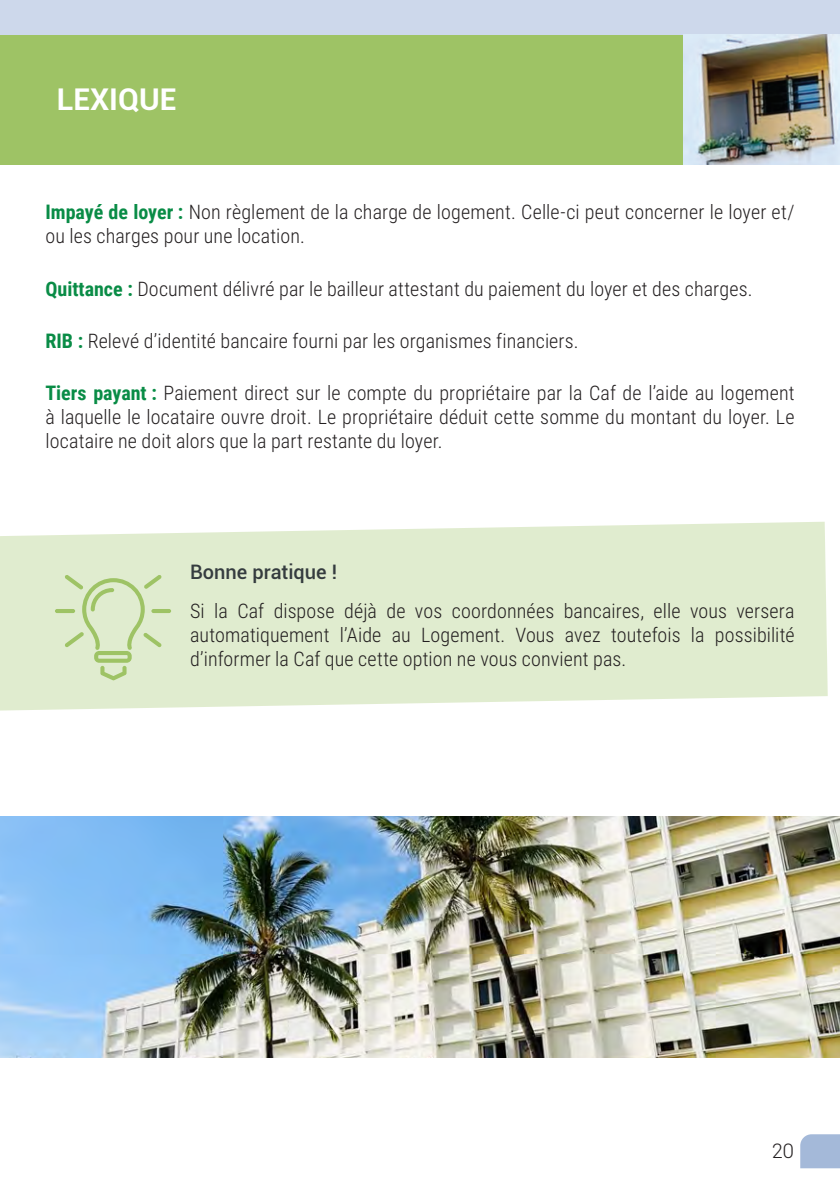
<style>
.page{position:relative;width:840px;height:1191px;background:#fff}
.page>*{position:absolute;margin:0;border:0;box-sizing:border-box;transform-origin:0 0}
.t1{font:700 30px "Roboto";color:#fff}
.t2{font:300 20px/24px "Roboto Condensed";letter-spacing:.005em;color:#231f20;text-align:justify}
.t3{font:500 20px "Roboto";color:#353c3f}
.t4{font:300 20px "Roboto";color:#231f20}
.s1{font-weight:700;color:#098c46}
</style>
<div class="page">
<svg style="left:800px;top:1134px;width:39px;height:34px"></svg>
<svg style="left:0;top:522px;width:827px;height:188px;background:#e2edd2"></svg>
<hr style="left:151px;top:609px;width:20px;height:4px;background:#9ec365;border-radius:2px">
<hr style="left:55px;top:609px;width:20px;height:4px;background:#9ec365;border-radius:2px">
<svg style="left:65px;top:575px;width:97px;height:105px;background:#d4e4bc"></svg>
<div style="left:0;top:34px;width:682px;height:130px;background:#9ec365"></div>
<div style="left:0;top:0;width:839px;height:34px;background:#cdd8eb"></div>
<img style="left:683px;top:34px;width:156px;height:130px">
<img style="left:0;top:816px;width:839px;height:241px">
<h1 class="t1" style="left:57px;top:78px;width:121px">LEXIQUE</h1>
<p class="t2" style="left:45px;top:199px;width:750px"><span class="s1">Impayé de loyer :</span> Non règlement de la charge de logement. Celle-ci peut concerner le loyer et/ ou les charges pour une location.</p>
<p class="t2" style="left:45px;top:276px;width:708px"><span class="s1">Quittance :</span> Document délivré par le bailleur attestant du paiement du loyer et des charges.</p>
<p class="t2" style="left:45px;top:328px;width:534px"><span class="s1">RIB :</span> Relevé d’identité bancaire fourni par les organismes financiers.</p>
<p class="t2" style="left:45px;top:380px;width:750px"><span class="s1">Tiers payant :</span> Paiement direct sur le compte du propriétaire par la Caf de l’aide au logement à laquelle le locataire ouvre droit. Le propriétaire déduit cette somme du montant du loyer. Le locataire ne doit alors que la part restante du loyer.</p>
<p class="t3" style="left:190px;top:558px;width:148px">Bonne pratique !</p>
<p class="t2" style="left:190px;top:598px;width:605px">Si la Caf dispose déjà de vos coordonnées bancaires, elle vous versera automatiquement l’Aide au Logement. Vous avez toutefois la possibilité d’informer la Caf que cette option ne vous convient pas.</p>
<p class="t4" style="left:771px;top:1137px;width:24px">20</p>
</div>
